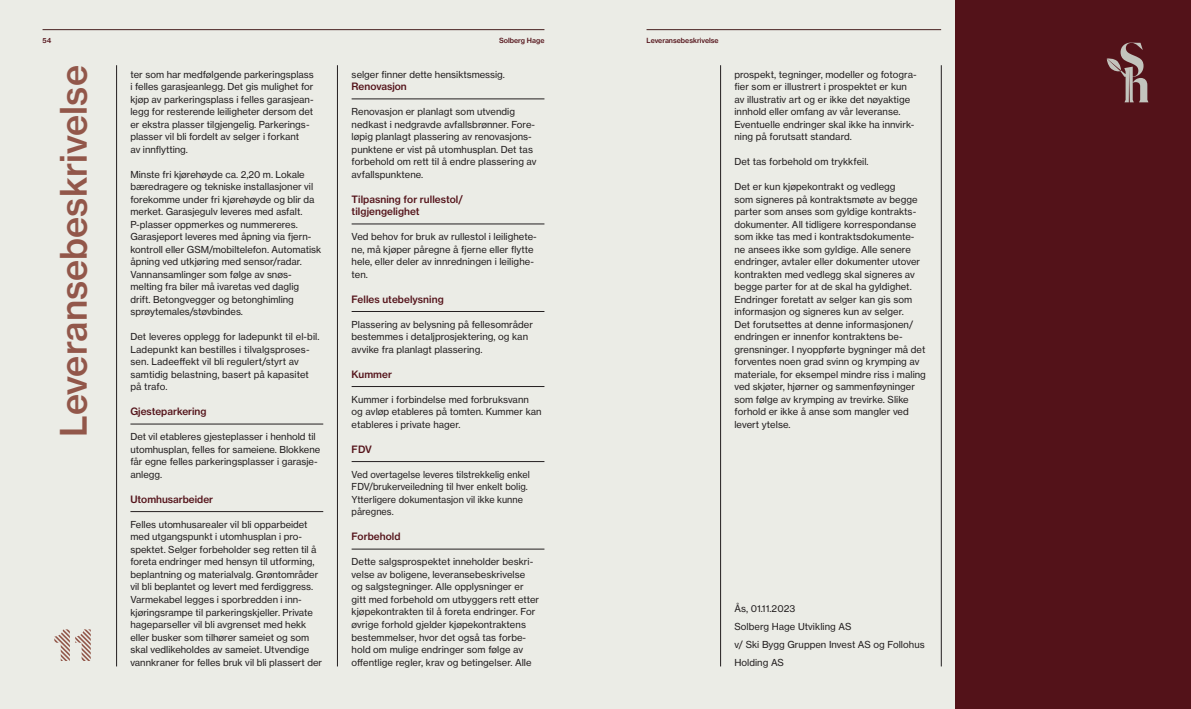
<style>
.page{position:relative;width:1191px;height:709px;background:#ebece6}
.page>*{position:absolute;margin:0;border:0;box-sizing:border-box;transform-origin:0 0}
.t1{font:36px "N Haas Grotesk TX Pro 65 Md";color:#92574a}
.t2{font:10px/12.5px "N Haas Grotesk TX Pro 65 Md";letter-spacing:.005em;color:#531219}
.t3{font:9.5px/12.5px "N Haas Grotesk TX Pro 55 Rg";color:#231f20}
.t4{font:9.5px/12.5px "N Haas Grotesk TX Pro 55 Rg";color:#231f20;scale:.96 1}
.t5{font:7px "N Haas Grotesk TX Pro 65 Md";color:#531219}
</style>
<div class="page">
<hr style="left:116px;top:65px;width:1px;height:601px;background:#231f20">
<hr style="left:720px;top:65px;width:1px;height:601px;background:#231f20">
<hr style="left:337px;top:65px;width:1px;height:601px;background:#231f20">
<hr style="left:941px;top:65px;width:1px;height:601px;background:#231f20">
<svg style="left:54px;top:629px;width:37px;height:32px"></svg>
<hr style="left:130px;top:424px;width:193px;height:1px;background:#231f20">
<hr style="left:130px;top:511px;width:193px;height:1px;background:#231f20">
<hr style="left:351px;top:99px;width:193px;height:1px;background:#231f20">
<hr style="left:351px;top:224px;width:193px;height:1px;background:#231f20">
<hr style="left:351px;top:311px;width:193px;height:1px;background:#231f20">
<hr style="left:351px;top:386px;width:193px;height:1px;background:#231f20">
<hr style="left:351px;top:461px;width:193px;height:1px;background:#231f20">
<hr style="left:351px;top:549px;width:193px;height:1px;background:#231f20">
<div style="left:955px;top:0;width:236px;height:709px;background:#531219"></div>
<svg style="left:1106px;top:43px;width:42px;height:59px"></svg>
<hr style="left:43px;top:29px;width:501px;height:1px;background:#461f1e">
<hr style="left:646px;top:29px;width:295px;height:1px;background:#461f1e">
<p class="t5" style="left:43px;top:36px;width:10px">54</p>
<p class="t5" style="left:499px;top:36px;width:47px">Solberg Hage</p>
<p class="t5" style="left:646px;top:36px;width:74px">Leveransebeskrivelse</p>
<p class="t1" style="left:51px;top:436px;width:373px;rotate:-90deg">Leveransebeskrivelse</p>
<p class="t3" style="left:130px;top:68px;width:185px">ter som har medfølgende parkeringsplass i felles garasjeanlegg. Det gis mulighet for kjøp av parkeringsplass i felles garasjean&shy;legg for resterende leiligheter dersom det er ekstra plasser tilgjengelig. Parkerings&shy;plasser vil bli fordelt av selger i forkant<br>av innflytting.</p>
<p class="t3" style="left:130px;top:168px;width:192px">Minste fri kjørehøyde ca. 2,20 m. Lokale bæredragere og tekniske installasjoner vil forekomme under fri kjørehøyde og blir da merket. Garasjegulv leveres med asfalt.<br>P-plasser oppmerkes og nummereres.<br>Garasjeport leveres med åpning via fjern&shy;kontroll eller GSM/mobiltelefon. Automatisk åpning ved utkjøring med sensor/radar.</p>
<p class="t3" style="left:130px;top:268px;width:170px">Vannansamlinger som følge av snøs&shy;melting fra biler må ivaretas ved daglig drift. Betongvegger og betonghimling sprøytemales/støvbindes.</p>
<p class="t3" style="left:130px;top:331px;width:191px">Det leveres opplegg for ladepunkt til el-bil.<br>Ladepunkt kan bestilles i tilvalgsproses&shy;sen. Ladeeffekt vil bli regulert/styrt av samtidig belastning, basert på kapasitet på trafo.</p>
<p class="t2" style="left:130px;top:405px;width:78px">Gjesteparkering</p>
<p class="t3" style="left:130px;top:430px;width:191px">Det vil etableres gjesteplasser i henhold til utomhusplan, felles for sameiene. Blokkene får egne felles parkeringsplasser i garasje&shy;anlegg.</p>
<p class="t2" style="left:130px;top:493px;width:84px">Utomhusarbeider</p>
<p class="t3" style="left:130px;top:518px;width:193px">Felles utomhusarealer vil bli opparbeidet med utgangspunkt i utomhusplan i pro&shy;spektet. Selger forbeholder seg retten til å foreta endringer med hensyn til utforming, beplantning og materialvalg. Grøntområder vil bli beplantet og levert med ferdiggress.<br>Varmekabel legges i sporbredden i inn&shy;kjøringsrampe til parkeringskjeller. Private hageparseller vil bli avgrenset med hekk eller busker som tilhører sameiet og som skal vedlikeholdes av sameiet. Utvendige vannkraner for felles bruk vil bli plassert der</p>
<p class="t3" style="left:351px;top:68px;width:155px">selger finner dette hensiktsmessig.</p>
<p class="t2" style="left:351px;top:80px;width:57px">Renovasjon</p>
<p class="t3" style="left:351px;top:105px;width:186px">Renovasjon er planlagt som utvendig nedkast i nedgravde avfallsbrønner. Fore&shy;løpig planlagt plassering av renovasjons&shy;punktene er vist på utomhusplan. Det tas forbehold om rett til å endre plassering av avfallspunktene.</p>
<p class="t2" style="left:351px;top:193px;width:113px">Tilpasning for rullestol/ tilgjengelighet</p>
<p class="t3" style="left:351px;top:230px;width:187px">Ved behov for bruk av rullestol i leilighete&shy;ne, må kjøper påregne å fjerne eller flytte hele, eller deler av innredningen i leilighe&shy;ten.</p>
<p class="t2" style="left:351px;top:293px;width:94px">Felles utebelysning</p>
<p class="t3" style="left:351px;top:318px;width:183px">Plassering av belysning på fellesområder bestemmes i detaljprosjektering, og kan avvike fra planlagt plassering.</p>
<p class="t2" style="left:351px;top:368px;width:42px">Kummer</p>
<p class="t3" style="left:351px;top:393px;width:191px">Kummer i forbindelse med forbruksvann og avløp etableres på tomten. Kummer kan etableres i private hager.</p>
<p class="t2" style="left:351px;top:443px;width:22px">FDV</p>
<p class="t4" style="left:351px;top:468px;width:187px">Ved overtagelse leveres tilstrekkelig enkel FDV/brukerveiledning til hver enkelt bolig.<br>Ytterligere dokumentasjon vil ikke kunne påregnes.</p>
<p class="t2" style="left:351px;top:530px;width:50px">Forbehold</p>
<p class="t3" style="left:351px;top:555px;width:189px">Dette salgsprospektet inneholder beskri&shy;velse av boligene, leveransebeskrivelse<br>og salgstegninger. Alle opplysninger er gitt med forbehold om utbyggers rett etter kjøpekontrakten til å foreta endringer. For øvrige forhold gjelder kjøpekontraktens bestemmelser, hvor det også tas forbe&shy;hold om mulige endringer som følge av offentlige regler, krav og betingelser. Alle</p>
<p class="t3" style="left:734px;top:68px;width:184px">prospekt, tegninger, modeller og fotogra&shy;fier som er illustrert i prospektet er kun av illustrativ art og er ikke det nøyaktige innhold eller omfang av vår leveranse.<br>Eventuelle endringer skal ikke ha innvirk&shy;ning på forutsatt standard.</p>
<p class="t3" style="left:734px;top:155px;width:136px">Det tas forbehold om trykkfeil.</p>
<p class="t3" style="left:734px;top:180px;width:193px">Det er kun kjøpekontrakt og vedlegg<br>som signeres på kontraktsmøte av begge parter som anses som gyldige kontrakts&shy;dokumenter. All tidligere korrespondanse som ikke tas med i kontraktsdokumente&shy;ne ansees ikke som gyldige. Alle senere endringer, avtaler eller dokumenter utover kontrakten med vedlegg skal signeres av begge parter for at de skal ha gyldighet.<br>Endringer foretatt av selger kan gis som informasjon og signeres kun av selger.<br>Det forutsettes at denne informasjonen/ endringen er innenfor kontraktens be&shy;grensninger. I nyoppførte bygninger må det forventes noen grad svinn og krymping av materiale, for eksempel mindre riss i maling ved skjøter, hjørner og sammenføyninger som følge av krymping av trevirke. Slike forhold er ikke å anse som mangler ved levert ytelse.</p>
<p class="t3" style="left:734px;top:602px;width:62px">Ås, 01.11.2023</p>
<p class="t3" style="left:734px;top:620px;width:118px">Solberg Hage Utvikling AS</p>
<p class="t3" style="left:734px;top:636px;width:192px;line-height:18px">v/ Ski Bygg Gruppen Invest AS og Follohus<br>Holding AS</p>
</div>
